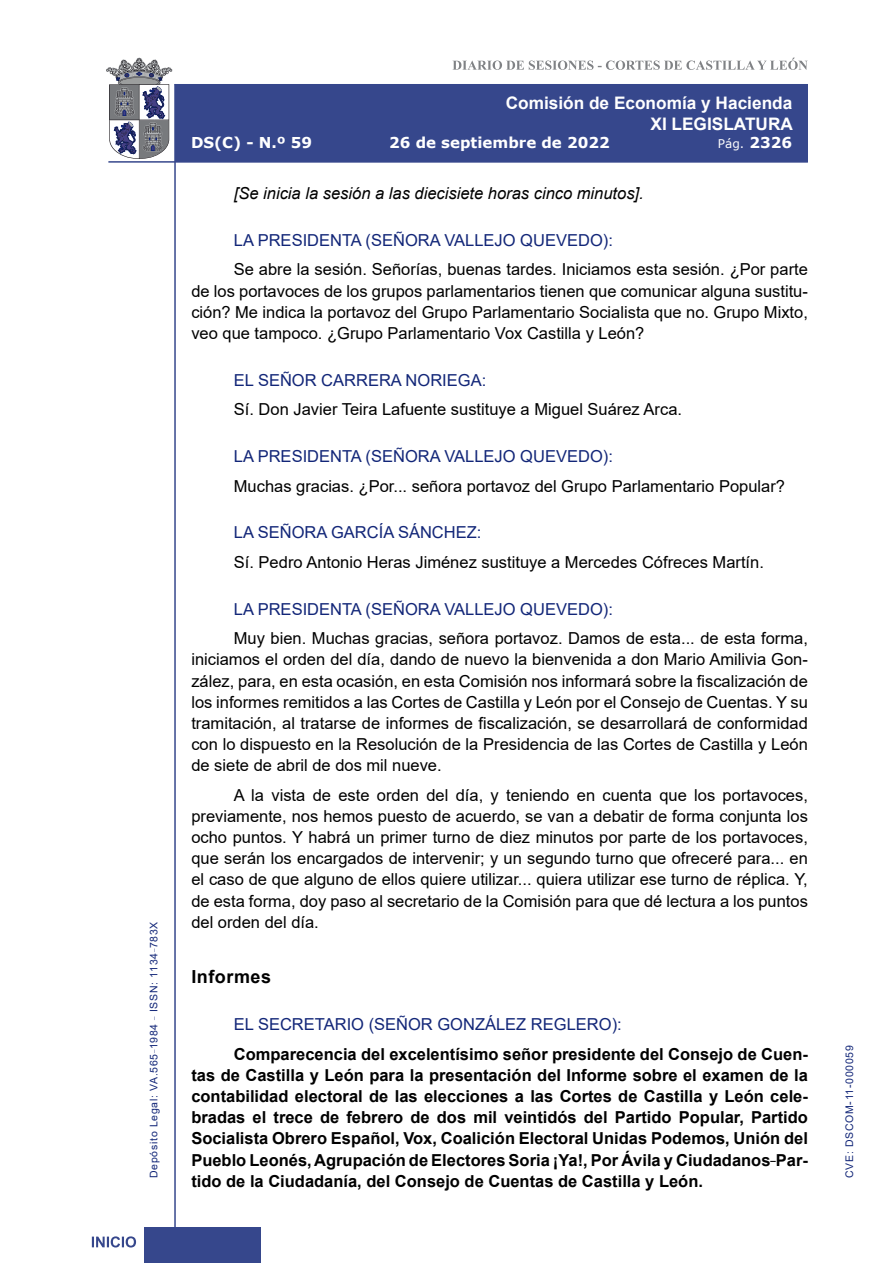
<style>
.page{position:relative;width:893px;height:1263px;background:#fff}
.page>*{position:absolute;margin:0;border:0;box-sizing:border-box;transform-origin:0 0}
.MarcadorPrimerNivel{font:700 18px "Arial";letter-spacing:.03em;color:#000}
.t1{font:700 17.25px/20.7px "Arial";color:#fff;text-align:right}
.t2{font:16.5px/21.1px "Arial";color:#000;text-align:justify}
.t3{font:700 16.5px/21.1px "Arial";color:#000;text-align:justify}
.Orador{font:16.5px "Arial";color:#122678}
.t4{font:italic 16.5px "Arial";color:#000}
.t5{font:700 15px "Verdana";color:#fff}
.t6{font:12px "Verdana";color:#fff}
.t7{font:10.5px "Arial";letter-spacing:.065em;color:#122678}
.s1{font-weight:700;font-size:15px}
</style>
<div class="page">
<svg style="left:452px;top:58px;width:356px;height:12px"></svg>
<hr style="left:174px;top:84px;width:2px;height:1179px;background:#36478c">
<div style="left:144px;top:1227px;width:117px;height:36px;background:#36478c"></div>
<div style="left:175px;top:84px;width:633px;height:78px;background:#36478c"></div>
<hr style="left:108px;top:161px;width:700px;height:2px;background:#36478c">
<svg style="left:92px;top:1236px;width:44px;height:11px"></svg>
<svg style="left:106px;top:58px;width:66px;height:101px"></svg>
<p class="t7" style="left:146px;top:1178px;width:258px;rotate:-90deg">Depósito Legal: VA.565<sup>_</sup>1984 <sup>_</sup> ISSN: 1134<sup>_</sup>783X</p>
<p class="t1" style="left:506px;top:93px;width:289px">Comisión de Economía y Hacienda<br>XI LEGISLATURA</p>
<p class="t5" style="left:191px;top:132px;width:123px">DS(C) - N.º 59</p>
<p class="t5" style="left:389px;top:132px;width:222px">26 de septiembre de 2022</p>
<p class="t6" style="left:718px;top:135px;width:76px">Pág. <span class="s1">2326</span></p>
<p class="t4" style="left:234px;top:183px;width:411px">[Se inicia la sesión a las diecisiete horas cinco minutos].</p>
<p class="Orador" style="left:234px;top:229px;width:381px">LA PRESIDENTA (SEÑORA VALLEJO QUEVEDO):</p>
<p class="t2" style="left:191px;top:259px;width:618px;text-indent:43px">Se abre la sesión. Señorías, buenas tardes. Iniciamos esta sesión. ¿Por parte de los portavoces de los grupos parlamentarios tienen que comunicar alguna sustitu&shy;ción? Me indica la portavoz del Grupo Parlamentario Socialista que no. Grupo Mixto, veo que tampoco. ¿Grupo Parlamentario Vox Castilla y León?</p>
<p class="Orador" style="left:234px;top:368px;width:254px">EL SEÑOR CARRERA NORIEGA:</p>
<p class="t2" style="left:234px;top:399px;width:450px">Sí. Don Javier Teira Lafuente sustituye a Miguel Suárez Arca.</p>
<p class="Orador" style="left:234px;top:445px;width:381px">LA PRESIDENTA (SEÑORA VALLEJO QUEVEDO):</p>
<p class="t2" style="left:234px;top:475px;width:553px">Muchas gracias. ¿Por... señora portavoz del Grupo Parlamentario Popular?</p>
<p class="Orador" style="left:234px;top:521px;width:249px">LA SEÑORA GARCÍA SÁNCHEZ:</p>
<p class="t2" style="left:234px;top:551px;width:532px">Sí. Pedro Antonio Heras Jiménez sustituye a Mercedes Cófreces Martín.</p>
<p class="Orador" style="left:234px;top:597px;width:381px">LA PRESIDENTA (SEÑORA VALLEJO QUEVEDO):</p>
<p class="t2" style="left:191px;top:628px;width:618px;text-indent:43px">Muy bien. Muchas gracias, señora portavoz. Damos de esta... de esta forma, iniciamos el orden del día, dando de nuevo la bienvenida a don Mario Amilivia Gon&shy;zález, para, en esta ocasión, en esta Comisión nos informará sobre la fiscalización de los informes remitidos a las Cortes de Castilla y León por el Consejo de Cuentas. Y su tramitación, al tratarse de informes de fiscalización, se desarrollará de conformidad con lo dispuesto en la Resolución de la Presidencia de las Cortes de Castilla y León de siete de abril de dos mil nueve.</p>
<p class="t2" style="left:191px;top:784px;width:618px;text-indent:43px">A la vista de este orden del día, y teniendo en cuenta que los portavoces, previamente, nos hemos puesto de acuerdo, se van a debatir de forma conjunta los ocho puntos. Y habrá un primer turno de diez minutos por parte de los portavoces, que serán los encargados de intervenir; y un segundo turno que ofreceré para... en el caso de que alguno de ellos quiere utilizar... quiera utilizar ese turno de réplica. Y, de esta forma, doy paso al secretario de la Comisión para que dé lectura a los puntos del orden del día.</p>
<p class="MarcadorPrimerNivel" style="left:191px;top:964px;width:81px">Informes</p>
<p class="Orador" style="left:234px;top:1013px;width:389px">EL SECRETARIO (SEÑOR GONZÁLEZ REGLERO):</p>
<p class="t3" style="left:191px;top:1043px;width:618px;text-indent:43px">Comparecencia del excelentísimo señor presidente del Consejo de Cuen&shy;tas de Castilla y León para la presentación del Informe sobre el examen de la contabilidad electoral de las elecciones a las Cortes de Castilla y León cele&shy;bradas el trece de febrero de dos mil veintidós del Partido Popular, Partido Socialista Obrero Español, Vox, Coalición Electoral Unidas Podemos, Unión del Pueblo Leonés, Agrupación de Electores Soria ¡Ya!, Por Ávila y Ciudadanos<sup>_</sup>Par&shy;tido de la Ciudadanía, del Consejo de Cuentas de Castilla y León.</p>
<p class="t7" style="left:842px;top:1178px;width:134px;rotate:-90deg">CVE: DSCOM-11-000059</p>
</div>
